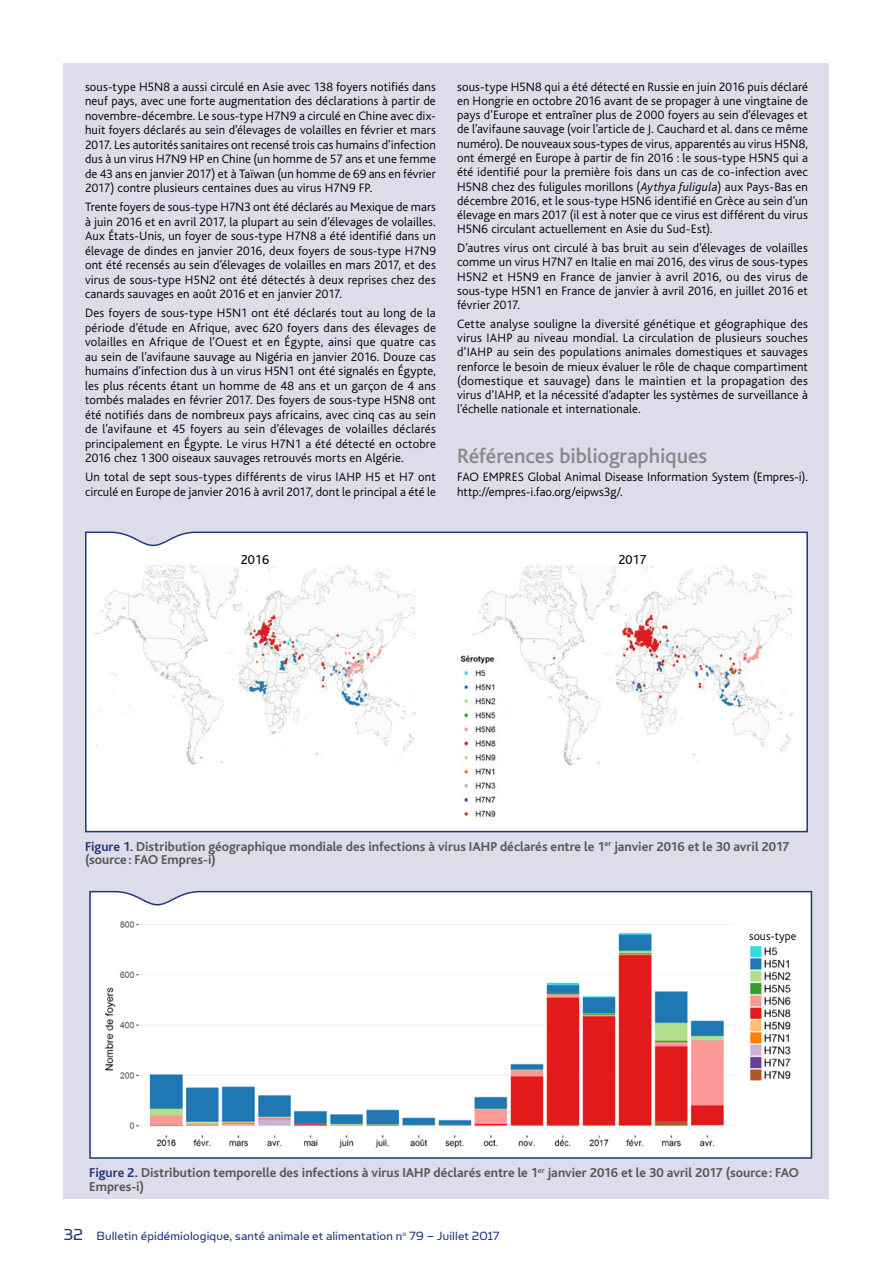
<style>
.page{position:relative;width:893px;height:1263px;background:#fff}
.page>*{position:absolute;margin:0;border:0;box-sizing:border-box;transform-origin:0 0}
.t1{font:500 21.75px "Bliss";letter-spacing:-.005em;color:#868786}
.t2{font:700 13.5px/13.5px "Bliss";color:#565655}
.t3{font:13.5px "Simian Text Orangutan";letter-spacing:.01em;color:#23357b}
.t4{font:13.5px "Bliss";color:#000}
.t5{font:300 12.75px/14.5px "Bliss";letter-spacing:.01em;color:#000;text-align:justify}
.t6{font:300 12px "Bliss";letter-spacing:.005em;color:#000}
.s1{font-style:italic}
.s2{color:#23357b}
.s3{font-size:18px}
</style>
<div class="page">
<div style="left:64px;top:64px;width:765px;height:1135px;background:#dddcea"></div>
<svg style="left:89px;top:890px;width:724px;height:269px;background:#e9d9dd"></svg>
<svg style="left:85px;top:531px;width:723px;height:302px;background:#f7f7f8"></svg>
<div style="left:749px;top:931px;width:59px;height:15px;background:#fff"></div>
<p class="t5" style="left:85px;top:79px;width:352px">sous-type H5N8 a aussi circulé en Asie avec 138 foyers notifiés dans neuf pays, avec une forte augmentation des déclarations à partir de novembre-décembre. Le sous-type H7N9 a circulé en Chine avec dix&shy;huit foyers déclarés au sein d’élevages de volailles en février et mars 2017. Les autorités sanitaires ont recensé trois cas humains d’infection dus à un virus H7N9 HP en Chine (un homme de 57 ans et une femme de 43 ans en janvier 2017) et à Taïwan (un homme de 69 ans en février 2017) contre plusieurs centaines dues au virus H7N9 FP.</p>
<p class="t5" style="left:85px;top:200px;width:352px">Trente foyers de sous-type H7N3 ont été déclarés au Mexique de mars à juin 2016 et en avril 2017, la plupart au sein d’élevages de volailles.<br>Aux États-Unis, un foyer de sous-type H7N8 a été identifié dans un élevage de dindes en janvier 2016, deux foyers de sous-type H7N9 ont été recensés au sein d’élevages de volailles en mars 2017, et des virus de sous-type H5N2 ont été détectés à deux reprises chez des canards sauvages en août 2016 et en janvier 2017.</p>
<p class="t5" style="left:85px;top:306px;width:352px">Des foyers de sous-type H5N1 ont été déclarés tout au long de la période d’étude en Afrique, avec 620 foyers dans des élevages de volailles en Afrique de l’Ouest et en Égypte, ainsi que quatre cas au sein de l’avifaune sauvage au Nigéria en janvier 2016. Douze cas humains d’infection dus à un virus H5N1 ont été signalés en Égypte, les plus récents étant un homme de 48 ans et un garçon de 4 ans tombés malades en février 2017. Des foyers de sous-type H5N8 ont été notifiés dans de nombreux pays africains, avec cinq cas au sein de l’avifaune et 45 foyers au sein d’élevages de volailles déclarés principalement en Égypte. Le virus H7N1 a été détecté en octobre 2016 chez 1300 oiseaux sauvages retrouvés morts en Algérie.</p>
<p class="t5" style="left:85px;top:470px;width:352px">Un total de sept sous-types différents de virus IAHP H5 et H7 ont circulé en Europe de janvier 2016 à avril 2017, dont le principal a été le</p>
<p class="t5" style="left:457px;top:79px;width:352px">sous-type H5N8 qui a été détecté en Russie en juin 2016 puis déclaré en Hongrie en octobre 2016 avant de se propager à une vingtaine de pays d’Europe et entraîner plus de 2000 foyers au sein d’élevages et de l’avifaune sauvage (voir l’article de J. Cauchard et al. dans ce même numéro). De nouveaux sous-types de virus, apparentés au virus H5N8, ont émergé en Europe à partir de fin 2016 : le sous-type H5N5 qui a été identifié pour la première fois dans un cas de co-infection avec H5N8 chez des fuligules morillons (<span class="s1">Aythya fuligula</span>) aux Pays-Bas en décembre 2016, et le sous-type H5N6 identifié en Grèce au sein d’un élevage en mars 2017 (il est à noter que ce virus est différent du virus H5N6 circulant actuellement en Asie du Sud-Est).</p>
<p class="t5" style="left:457px;top:241px;width:352px">D’autres virus ont circulé à bas bruit au sein d’élevages de volailles comme un virus H7N7 en Italie en mai 2016, des virus de sous-types H5N2 et H5N9 en France de janvier à avril 2016, ou des virus de sous-type H5N1 en France de janvier à avril 2016, en juillet 2016 et février 2017.</p>
<p class="t5" style="left:457px;top:317px;width:352px">Cette analyse souligne la diversité génétique et géographique des virus IAHP au niveau mondial. La circulation de plusieurs souches d’IAHP au sein des populations animales domestiques et sauvages renforce le besoin de mieux évaluer le rôle de chaque compartiment (domestique et sauvage) dans le maintien et la propagation des virus d’IAHP, et la nécessité d’adapter les systèmes de surveillance à l’échelle nationale et internationale.</p>
<h1 class="t1" style="left:457px;top:444px;width:252px">Références bibliographiques</h1>
<p class="t5" style="left:457px;top:470px;width:352px">FAO EMPRES Global Animal Disease Information System (Empres-i). http://empres-i.fao.org/eipws3g/.</p>
<p class="t4" style="left:241px;top:552px;width:30px">2016</p>
<p class="t4" style="left:618px;top:552px;width:30px">2017</p>
<p class="t2" style="left:85px;top:840px;width:706px"><span class="s2">Figure 1.</span> Distribution géographique mondiale des infections à virus IAHP déclarés entre le 1<sup>er</sup> janvier 2016 et le 30 avril 2017 (source: FAO Empres-i)</p>
<p class="t6" style="left:749px;top:930px;width:49px">sous-type</p>
<p class="t2" style="left:89px;top:1166px;width:711px"><span class="s2">Figure 2.</span> Distribution temporelle des infections à virus IAHP déclarés entre le 1<sup>er</sup> janvier 2016 et le 30 avril 2017 (source: FAO<br>Empres-i)</p>
<p class="t3" style="left:64px;top:1228px;width:437px"><span class="s3">32</span> Bulletin épidémiologique, santé animale et alimentation n<sup>o</sup> 79 – Juillet 2017</p>
</div>
